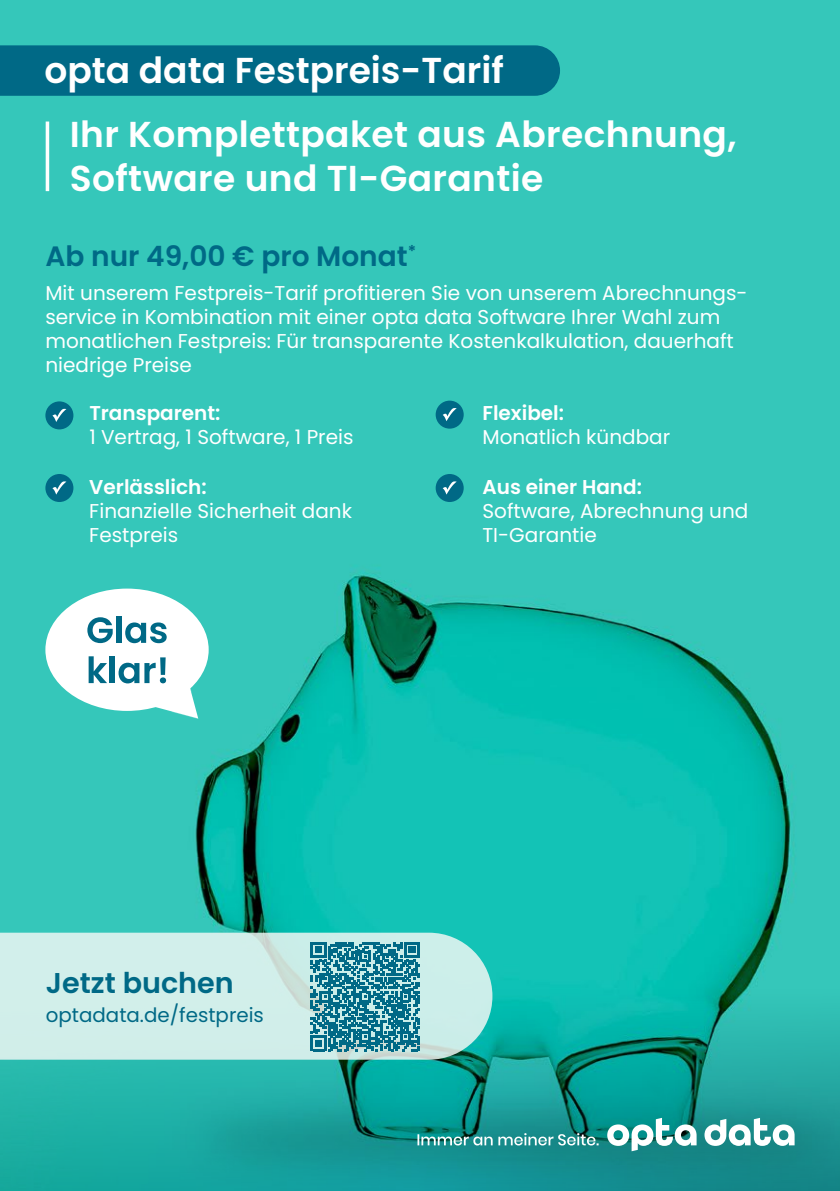
<style>
.page{position:relative;width:840px;height:1191px;background:#fff}
.page>*{position:absolute;margin:0;border:0;box-sizing:border-box;transform-origin:0 0}
.t1{font:600 36px/44px "Poppins";letter-spacing:.01em;color:#fff}
.t2{font:600 28.6px "Poppins";color:#006986}
.t3{font:600 28px "Poppins";color:#006986}
.t4{font:20px/24px "Poppins";color:#fff}
.t5{font:600 20px "Poppins";color:#fff}
.t6{font:19.8px "Poppins";color:#006986}
</style>
<div class="page">
<div style="left:0;top:0;width:839px;height:265px;background:#35c7ba"></div>
<img style="left:0;top:265px;width:839px;height:926px">
<hr style="left:46px;top:121px;width:3px;height:70px;background:#fff">
<div style="left:0;top:45px;width:559px;height:51px;background:#006986"></div>
<div style="left:45px;top:401px;width:28px;height:28px;background:#006986;border-radius:50%"></div>
<svg style="left:52px;top:409px;width:14px;height:13px"></svg>
<div style="left:435px;top:400px;width:28px;height:28px;background:#006986;border-radius:50%"></div>
<svg style="left:442px;top:408px;width:14px;height:13px"></svg>
<div style="left:435px;top:474px;width:28px;height:28px;background:#006986;border-radius:50%"></div>
<svg style="left:442px;top:481px;width:14px;height:13px"></svg>
<div style="left:45px;top:474px;width:28px;height:28px;background:#006986;border-radius:50%"></div>
<svg style="left:52px;top:481px;width:14px;height:13px"></svg>
<svg style="left:704px;top:1117px;width:90px;height:28px"></svg>
<svg style="left:607px;top:1117px;width:89px;height:34px"></svg>
<svg style="left:417px;top:1133px;width:181px;height:12px;background:#56a7a5"></svg>
<div style="left:45px;top:588px;width:163px;height:123px;background:#fff;border-radius:50%"></div>
<svg style="left:87px;top:617px;width:26px;height:26px"></svg>
<div style="left:116px;top:616px;width:5px;height:27px;background:#006986"></div>
<svg style="left:125px;top:622px;width:42px;height:21px"></svg>
<svg style="left:89px;top:656px;width:18px;height:27px"></svg>
<div style="left:110px;top:656px;width:5px;height:27px;background:#006986"></div>
<svg style="left:118px;top:657px;width:80px;height:61px"></svg>
<svg style="left:0;top:932px;width:492px;height:127px;background:#c8ebe6"></svg>
<svg style="left:310px;top:942px;width:110px;height:109px;background:#4394a6"></svg>
<svg style="left:0;top:1056px;width:109px;height:135px;background:#23b2a6"></svg>
<h1 class="t1" style="left:44px;top:49px;width:460px">opta data Festpreis-Tarif</h1>
<h1 class="t1" style="left:70px;top:113px;width:667px">Ihr Komplettpaket aus Abrechnung,<br>Software und TI-Garantie</h1>
<h3 class="t3" style="left:45px;top:240px;width:372px">Ab nur 49,00 € pro Monat<sup>*</sup></h3>
<p class="t4" style="left:45px;top:281px;width:703px">Mit unserem Festpreis-Tarif profitieren Sie von unserem Abrechnungs&shy;service in Kombination mit einer opta data Software Ihrer Wahl zum monatlichen Festpreis: Für transparente Kostenkalkulation, dauerhaft niedrige Preise</p>
<p class="t5" style="left:89px;top:402px;width:133px">Transparent:</p>
<p class="t4" style="left:89px;top:425px;width:265px">1 Vertrag, 1 Software, 1 Preis</p>
<p class="t5" style="left:482px;top:402px;width:83px">Flexibel:</p>
<p class="t4" style="left:482px;top:425px;width:189px">Monatlich kündbar</p>
<p class="t5" style="left:482px;top:475px;width:161px">Aus einer Hand:</p>
<p class="t4" style="left:482px;top:499px;width:267px">Software, Abrechnung und<br>TI-Garantie</p>
<p class="t5" style="left:89px;top:475px;width:119px">Verlässlich:</p>
<p class="t4" style="left:89px;top:499px;width:264px">Finanzielle Sicherheit dank<br>Festpreis</p>
<h2 class="t2" style="left:46px;top:966px;width:189px">Jetzt buchen</h2>
<p class="t6" style="left:46px;top:1004px;width:219px">optadata.de/festpreis</p>
</div>
